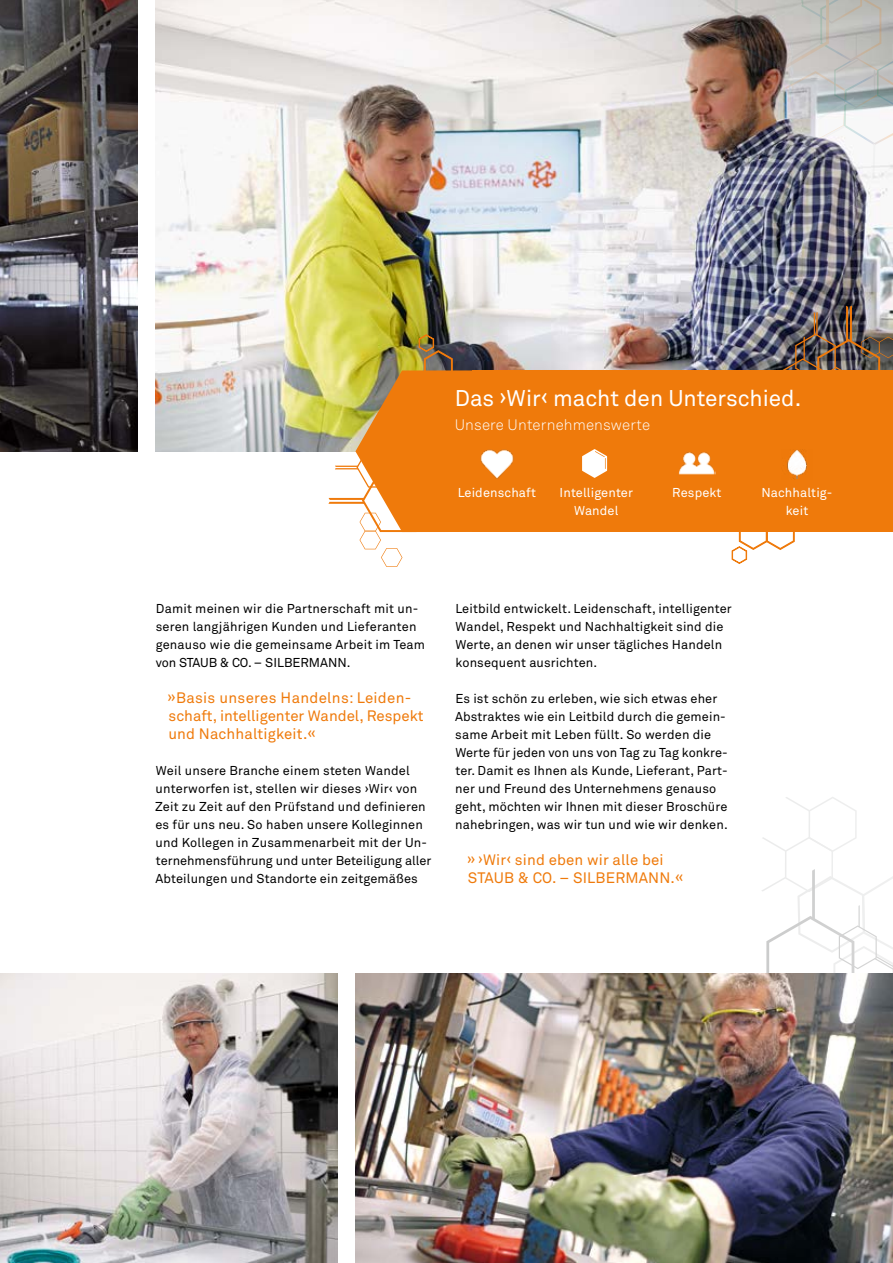
<style>
.page{position:relative;width:893px;height:1263px;background:#fff}
.page>*{position:absolute;margin:0;border:0;box-sizing:border-box;transform-origin:0 0}
.t1{font:22.5px "Akkurat Std";color:#fff}
.t2{font:15px/18px "Akkurat Std";letter-spacing:.01em;color:#ef7a0b}
.t3{font:300 15px "Akkurat Std";letter-spacing:.01em;color:#fff}
.t4{font:12.75px/18px "Akkurat Std";letter-spacing:.01em;color:#000}
.t5{font:12.75px/18px "Akkurat Std";letter-spacing:.01em;color:#fff;text-align:center}
</style>
<div class="page">
<svg style="left:762px;top:797px;width:131px;height:176px"></svg>
<img style="left:155px;top:0;width:505px;height:451px">
<img style="left:355px;top:973px;width:538px;height:290px">
<img style="left:0;top:973px;width:337px;height:290px">
<img style="left:0;top:0;width:137px;height:451px">
<svg style="left:731px;top:532px;width:64px;height:32px"></svg>
<img style="left:660px;top:0;width:233px;height:370px">
<div style="left:473px;top:370px;width:420px;height:162px;background:#ef7a0b"></div>
<svg style="left:328px;top:334px;width:214px;height:233px"></svg>
<img style="left:478px;top:445px;width:38px;height:38px">
<svg style="left:582px;top:449px;width:25px;height:29px"></svg>
<img style="left:678px;top:452px;width:38px;height:23px">
<img style="left:787px;top:449px;width:20px;height:31px">
<h1 class="t1" style="left:455px;top:385px;width:348px">Das ›Wir‹ macht den Unterschied.</h1>
<p class="t3" style="left:455px;top:415px;width:197px">Unsere Unternehmenswerte</p>
<p class="t5" style="left:458px;top:483px;width:80px">Leidenschaft</p>
<p class="t5" style="left:560px;top:483px;width:75px">Intelligenter<br>Wandel</p>
<p class="t5" style="left:672px;top:483px;width:51px">Respekt</p>
<p class="t5" style="left:761px;top:483px;width:71px">Nachhaltig&shy;keit</p>
<p class="t4" style="left:156px;top:600px;width:271px">Damit meinen wir die Partnerschaft mit un&shy;seren langjährigen Kunden und Lieferanten genauso wie die gemeinsame Arbeit im Team von STAUB &amp; CO. – SILBERMANN.</p>
<p class="t2" style="left:168px;top:689px;width:258px">»Basis unseres Handelns: Leiden&shy;schaft, intelligenter Wandel, Respekt und Nachhaltigkeit.«</p>
<p class="t4" style="left:155px;top:762px;width:278px">Weil unsere Branche einem steten Wandel unterworfen ist, stellen wir dieses ›Wir‹ von Zeit zu Zeit auf den Prüfstand und definieren es für uns neu. So haben unsere Kolleginnen und Kollegen in Zusammenarbeit mit der Un&shy;ternehmensführung und unter Beteiligung aller Abteilungen und Standorte ein zeitgemäßes</p>
<p class="t4" style="left:455px;top:600px;width:278px">Leitbild entwickelt. Leidenschaft, intelligenter Wandel, Respekt und Nachhaltigkeit sind die Werte, an denen wir unser tägliches Handeln konsequent ausrichten.</p>
<p class="t4" style="left:455px;top:690px;width:274px">Es ist schön zu erleben, wie sich etwas eher Abstraktes wie ein Leitbild durch die gemein&shy;same Arbeit mit Leben füllt. So werden die Werte für jeden von uns von Tag zu Tag konkre&shy;ter. Damit es Ihnen als Kunde, Lieferant, Part&shy;ner und Freund des Unternehmens genauso geht, möchten wir Ihnen mit dieser Broschüre nahebringen, was wir tun und wie wir denken.</p>
<p class="t2" style="left:467px;top:851px;width:218px">» ›Wir‹ sind eben wir alle bei<br>STAUB &amp; CO. – SILBERMANN.«</p>
</div>
